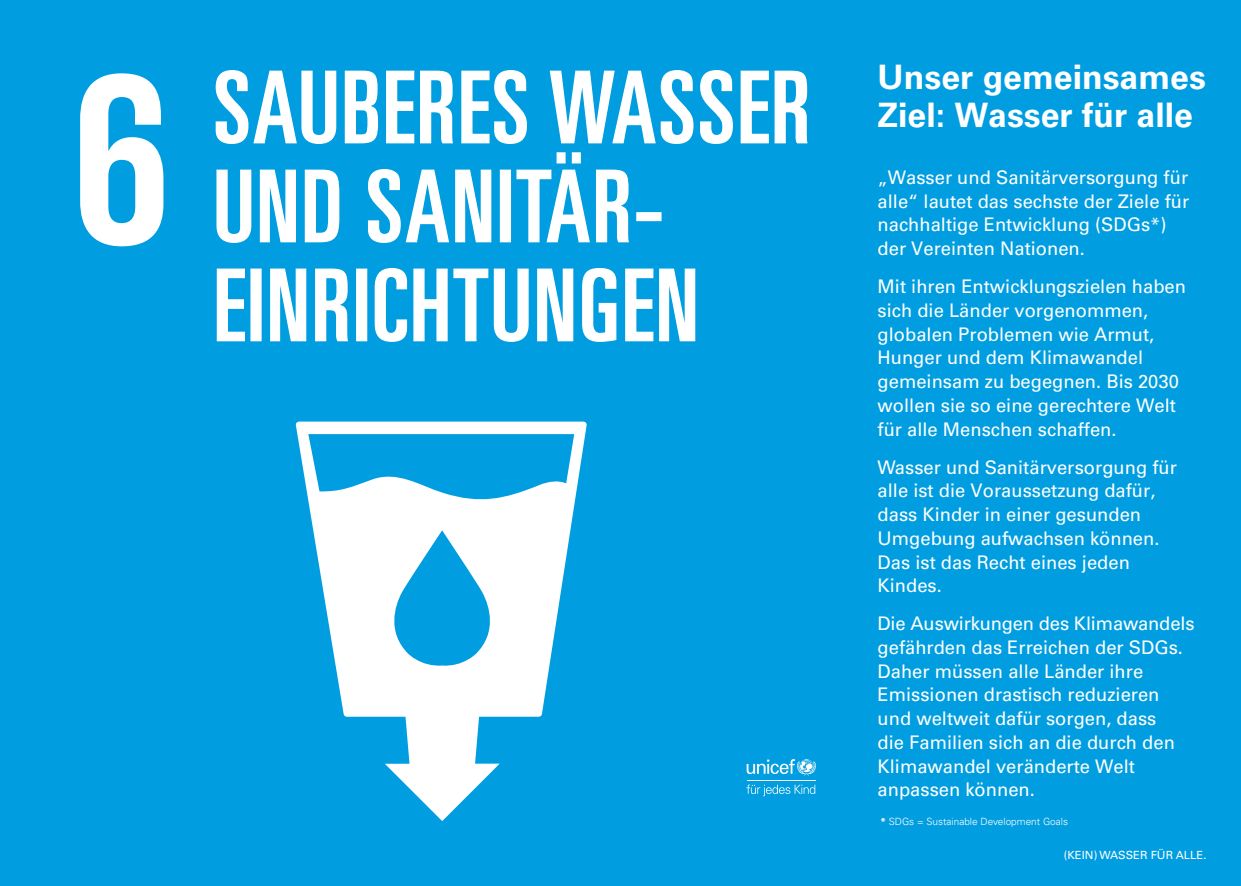
<style>
.page{position:relative;width:1241px;height:886px;background:#fff}
.page>*{position:absolute;margin:0;border:0;box-sizing:border-box;transform-origin:0 0}
.t1{font:700 33.75px/37.5px "Univers LT Std";color:#fff}
.t2{font:18.75px/23.8px "Univers LT Std";color:#fff}
.t3{font:11.25px "Univers LT Std";color:#fff}
.t4{font:300 10px "Univers LT Std";color:#fff}
.s1{font-weight:700}
</style>
<div class="page">
<div style="left:0;top:0;width:902px;height:886px;background:#009ee0"></div>
<svg style="left:80px;top:73px;width:83px;height:173px"></svg>
<svg style="left:296px;top:422px;width:290px;height:399px"></svg>
<svg style="left:215px;top:70px;width:122px;height:74px"></svg>
<svg style="left:344px;top:70px;width:34px;height:74px"></svg>
<svg style="left:386px;top:70px;width:67px;height:74px"></svg>
<svg style="left:461px;top:70px;width:66px;height:74px"></svg>
<svg style="left:549px;top:70px;width:184px;height:74px"></svg>
<svg style="left:740px;top:70px;width:68px;height:74px"></svg>
<svg style="left:216px;top:169px;width:36px;height:74px"></svg>
<svg style="left:259px;top:169px;width:37px;height:74px"></svg>
<svg style="left:304px;top:169px;width:36px;height:74px"></svg>
<svg style="left:368px;top:169px;width:124px;height:74px"></svg>
<div style="left:499px;top:170px;width:12px;height:72px;background:#fff;border:1px solid #fff"></div>
<svg style="left:516px;top:152px;width:113px;height:91px"></svg>
<div style="left:636px;top:212px;width:25px;height:9px;background:#fff;border:1px solid #fff"></div>
<svg style="left:216px;top:268px;width:29px;height:74px"></svg>
<div style="left:250px;top:269px;width:11px;height:72px;background:#fff;border:1px solid #fff"></div>
<svg style="left:270px;top:268px;width:37px;height:74px"></svg>
<svg style="left:315px;top:268px;width:33px;height:74px"></svg>
<div style="left:356px;top:269px;width:11px;height:72px;background:#fff;border:1px solid #fff"></div>
<svg style="left:374px;top:268px;width:155px;height:74px"></svg>
<svg style="left:537px;top:268px;width:37px;height:74px"></svg>
<svg style="left:582px;top:268px;width:35px;height:74px"></svg>
<svg style="left:625px;top:268px;width:70px;height:74px"></svg>
<div style="left:852px;top:0;width:388px;height:886px;background:#009ee0"></div>
<svg style="left:746px;top:784px;width:69px;height:12px"></svg>
<svg style="left:746px;top:759px;width:69px;height:16px"></svg>
<hr style="left:746px;top:780px;width:69px;height:1px;background:#fff">
<h1 class="t1" style="left:877px;top:59px;width:330px">Unser gemeinsames<br>Ziel: Wasser für alle</h1>
<p class="t2" style="left:877px;top:165px;width:313px">„Wasser und Sanitärversorgung für alle“ lautet das sechste der Ziele für nachhaltige Entwicklung (SDGs*) der Vereinten Nationen.</p>
<p class="t2" style="left:877px;top:275px;width:310px">Mit ihren Entwicklungszielen haben sich die Länder vorgenommen, globalen Problemen wie Armut,<br>Hunger und dem Klimawandel gemeinsam zu begegnen. Bis 2030 wollen sie so eine gerechtere Welt für alle Menschen schaffen.</p>
<p class="t2" style="left:877px;top:455px;width:301px">Wasser und Sanitärversorgung für alle ist die Voraussetzung dafür, dass Kinder in einer gesunden<br>Umgebung aufwachsen können.<br>Das ist das Recht eines jeden<br>Kindes.</p>
<p class="t2" style="left:877px;top:612px;width:318px">Die Auswirkungen des Klimawandels gefährden das Erreichen der SDGs.<br>Daher müssen alle Länder ihre<br>Emissionen drastisch reduzieren und weltweit dafür sorgen, dass<br>die Familien sich an die durch den<br>Klimawandel veränderte Welt anpassen können.</p>
<p class="t4" style="left:880px;top:815px;width:189px"><span class="s1">*</span> SDGs = Sustainable Development Goals</p>
<p class="t3" style="left:1063px;top:848px;width:144px">(KEIN) WASSER FÜR ALLE.</p>
</div>
